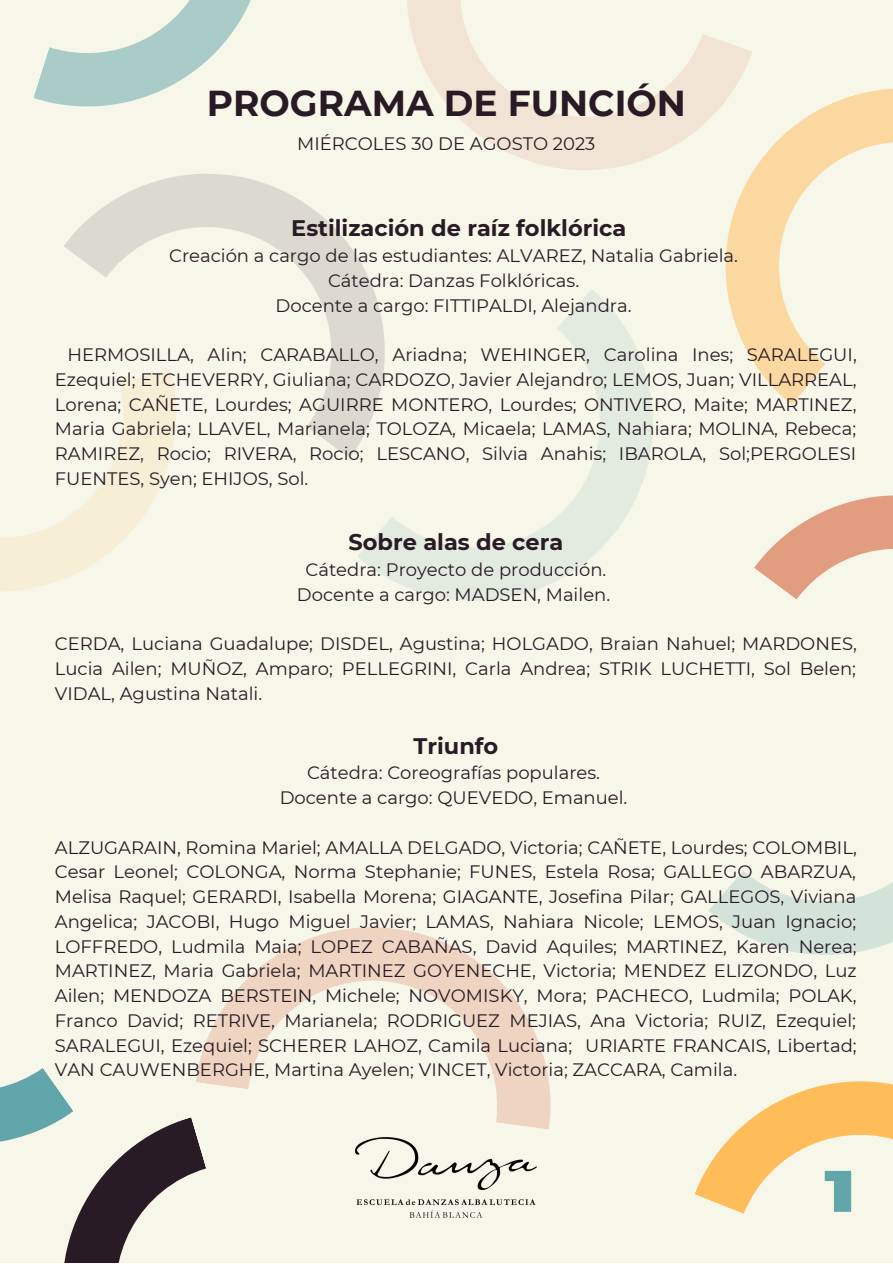
<style>
.page{position:relative;width:893px;height:1264px;background:#fff}
.page>*{position:absolute;margin:0;border:0;box-sizing:border-box;transform-origin:0 0}
.t1{font:700 58.5px "Horizon";color:#61a6ab}
.t2{font:700 36px "Montserrat";color:#291b25}
.t3{font:700 22.5px "Montserrat";color:#291b25}
.t4{font:18px/24.8px "Montserrat";color:#291b25;text-align:justify}
</style>
<div class="page">
<div style="left:0;top:0;width:892px;height:1262px;background:#f6f6e9"></div>
<svg style="left:725px;top:89px;width:167px;height:316px"></svg>
<svg style="left:0;top:458px;width:170px;height:133px"></svg>
<svg style="left:64px;top:174px;width:309px;height:284px"></svg>
<svg style="left:754px;top:495px;width:138px;height:104px"></svg>
<svg style="left:695px;top:1081px;width:197px;height:133px"></svg>
<svg style="left:357px;top:0;width:395px;height:220px"></svg>
<svg style="left:357px;top:288px;width:369px;height:313px"></svg>
<svg style="left:708px;top:871px;width:184px;height:84px;fill:#d4e3da"></svg>
<svg style="left:0;top:1068px;width:206px;height:194px"></svg>
<svg style="left:196px;top:927px;width:355px;height:202px"></svg>
<svg style="left:33px;top:0;width:218px;height:107px"></svg>
<img style="left:356px;top:1137px;width:181px;height:80px">
<p class="t2" style="left:207px;top:81px;width:480px">PROGRAMA DE FUNCIÓN</p>
<p class="t4" style="left:297px;top:131px;width:299px">MIÉRCOLES 30 DE AGOSTO 2023</p>
<p class="t3" style="left:291px;top:214px;width:336px">Estilización de raíz folklórica</p>
<p class="t4" style="left:169px;top:243px;width:570px">Creación a cargo de las estudiantes: ALVAREZ, Natalia Gabriela.</p>
<p class="t4" style="left:328px;top:268px;width:253px">Cátedra: Danzas Folklóricas.</p>
<p class="t4" style="left:275px;top:293px;width:357px">Docente a cargo: FITTIPALDI, Alejandra.</p>
<p class="t4" style="left:55px;top:342px;width:803px;text-indent:13px">HERMOSILLA, AIin; CARABALLO, Ariadna; WEHINGER, Carolina Ines; SARALEGUI, Ezequiel; ETCHEVERRY, Giuliana; CARDOZO, Javier Alejandro; LEMOS, Juan; VILLARREAL, Lorena; CAÑETE, Lourdes; AGUIRRE MONTERO, Lourdes; ONTIVERO, Maite; MARTINEZ, Maria Gabriela; LLAVEL, Marianela; TOLOZA, Micaela; LAMAS, Nahiara; MOLINA, Rebeca; RAMIREZ, Rocio; RIVERA, Rocio; LESCANO, Silvia Anahis; IBAROLA, Sol;PERGOLESI FUENTES, Syen; EHIJOS, Sol.</p>
<p class="t3" style="left:348px;top:528px;width:216px">Sobre alas de cera</p>
<p class="t4" style="left:305px;top:557px;width:302px">Cátedra: Proyecto de producción.</p>
<p class="t4" style="left:297px;top:581px;width:315px">Docente a cargo: MADSEN, Mailen.</p>
<p class="t4" style="left:55px;top:631px;width:803px">CERDA, Luciana Guadalupe; DISDEL, Agustina; HOLGADO, Braian Nahuel; MARDONES, Lucia Ailen; MUÑOZ, Amparo; PELLEGRINI, Carla Andrea; STRIK LUCHETTI, Sol Belen; VIDAL, Agustina Natali.</p>
<p class="t3" style="left:413px;top:731px;width:86px">Triunfo</p>
<p class="t4" style="left:307px;top:760px;width:294px">Cátedra: Coreografías populares.</p>
<p class="t4" style="left:280px;top:785px;width:349px">Docente a cargo: QUEVEDO, Emanuel.</p>
<p class="t4" style="left:55px;top:834px;width:803px">ALZUGARAIN, Romina Mariel; AMALLA DELGADO, Victoria; CAÑETE, Lourdes; COLOMBIL, Cesar Leonel; COLONGA, Norma Stephanie; FUNES, Estela Rosa; GALLEGO ABARZUA, Melisa Raquel; GERARDI, Isabella Morena; GIAGANTE, Josefina Pilar; GALLEGOS, Viviana Angelica; JACOBI, Hugo Miguel Javier; LAMAS, Nahiara Nicole; LEMOS, Juan Ignacio; LOFFREDO, Ludmila Maia; LOPEZ CABAÑAS, David Aquiles; MARTINEZ, Karen Nerea; MARTINEZ, Maria Gabriela; MARTINEZ GOYENECHE, Victoria; MENDEZ ELIZONDO, Luz Ailen; MENDOZA BERSTEIN, Michele; NOVOMISKY, Mora; PACHECO, Ludmila; POLAK, Franco David; RETRIVE, Marianela; RODRIGUEZ MEJIAS, Ana Victoria; RUIZ, Ezequiel; SARALEGUI, Ezequiel; SCHERER LAHOZ, Camila Luciana; URIARTE FRANCAIS, Libertad; VAN CAUWENBERGHE, Martina Ayelen; VINCET, Victoria; ZACCARA, Camila.</p>
<p class="t1" style="left:823px;top:1162px;width:34px">1</p>
</div>
